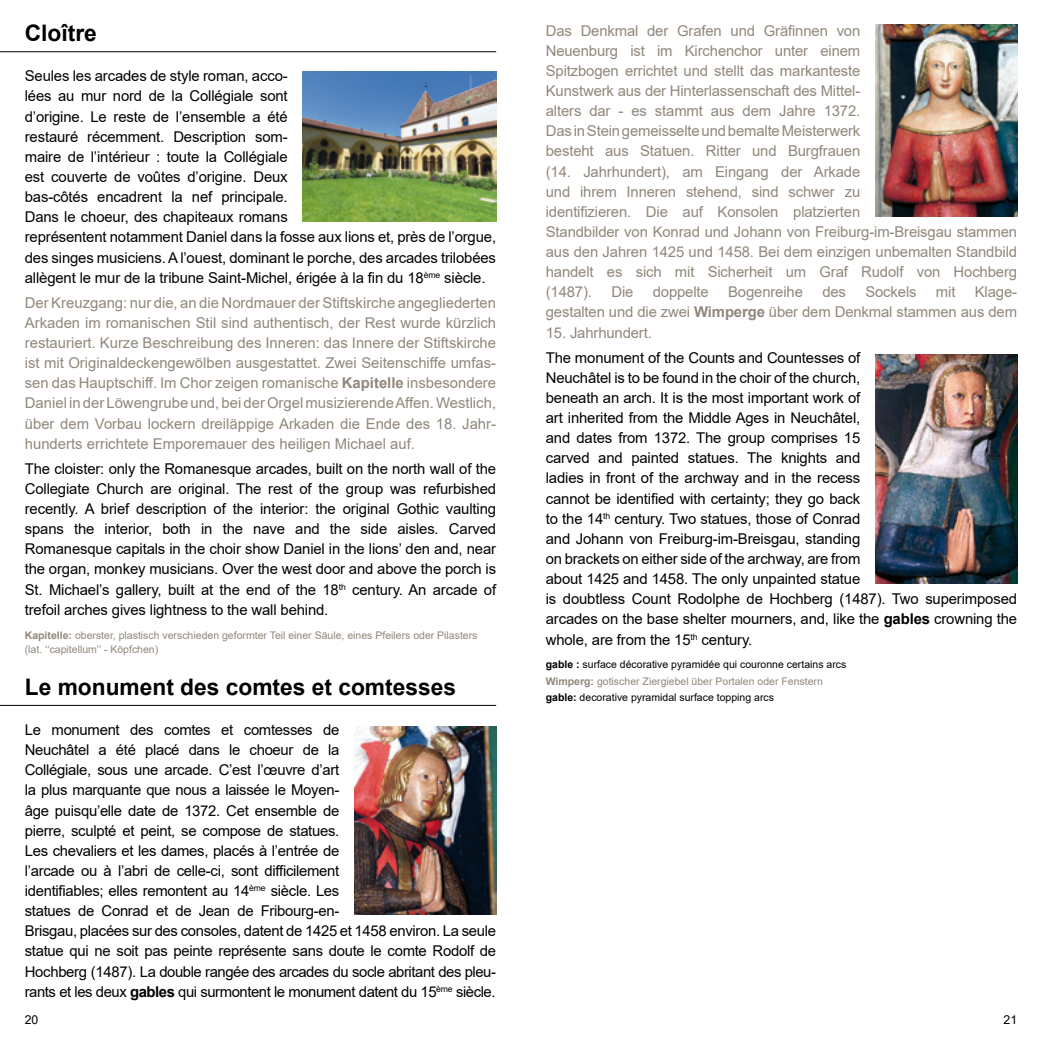
<style>
.page{position:relative;width:1042px;height:1042px;background:#fff}
.page>*{position:absolute;margin:0;border:0;box-sizing:border-box;transform-origin:0 0}
.t1{font:700 22.75px "Arial";color:#000}
.t2{font:14.88px/20.1px "Arial";letter-spacing:-.01em;color:#000}
.t3{font:14.88px/20.1px "Arial";letter-spacing:-.01em;color:#91877b;text-align:justify}
.t4{font:12.25px "Arial";color:#000}
.t5{font:10.5px/16.4px "Arial";color:#000}
.t6{font:10.5px/14px "Arial";color:#91877b}
.s1{font-weight:700}
.s2{font-weight:700;color:#91877b}
.s3{color:#91877b}
</style>
<div class="page">
<hr style="left:0;top:51px;width:496px;height:1px;background:#000">
<hr style="left:0;top:705px;width:496px;height:1px;background:#000">
<img style="left:354px;top:727px;width:142px;height:187px">
<img style="left:875px;top:354px;width:142px;height:229px">
<img style="left:875px;top:25px;width:142px;height:191px">
<img style="left:303px;top:72px;width:193px;height:149px">
<h1 class="t1" style="left:25px;top:17px;width:74px">Cloître</h1>
<p class="t2" style="left:25px;top:66px;width:473px">Seules les arcades de style roman, acco-<br>lées au mur nord de la Collégiale sont<br>d’origine. Le reste de l’ensemble a été<br>restauré récemment. Description som-<br>maire de l’intérieur : toute la Collégiale<br>est couverte de voûtes d’origine. Deux<br>bas-côtés encadrent la nef principale.<br>Dans le choeur, des chapiteaux romans<br>représentent notamment Daniel dans la fosse aux lions et, près de l’orgue, des singes musiciens. A l’ouest, dominant le porche, des arcades trilobées allègent le mur de la tribune Saint-Michel, érigée à la fin du 18<sup>ème</sup> siècle.</p>
<p class="t3" style="left:25px;top:292px;width:473px">Der Kreuzgang: nur die, an die Nordmauer der Stiftskirche angegliederten Arkaden im romanischen Stil sind authentisch, der Rest wurde kürzlich restauriert. Kurze Beschreibung des Inneren: das Innere der Stiftskirche ist mit Originaldeckengewölben ausgestattet. Zwei Seitenschiffe umfas&shy;sen das Hauptschiff. Im Chor zeigen romanische <span class="s1">Kapitelle</span> insbesondere Daniel in der Löwengrube und, bei der Orgel musizierende Affen. Westlich, über dem Vorbau lockern dreiläppige Arkaden die Ende des 18. Jahr&shy;hunderts errichtete Emporemauer des heiligen Michael auf.</p>
<p class="t2" style="left:25px;top:458px;width:473px;text-align:justify">The cloister: only the Romanesque arcades, built on the north wall of the Collegiate Church are original. The rest of the group was refurbished recently. A brief description of the interior: the original Gothic vaulting spans the interior, both in the nave and the side aisles. Carved Romanesque capitals in the choir show Daniel in the lions’ den and, near the organ, monkey musicians. Over the west door and above the porch is St. Michael’s gallery, built at the end of the 18<sup>th</sup> century. An arcade of trefoil arches gives lightness to the wall behind.</p>
<p class="t6" style="left:25px;top:628px;width:454px"><span class="s1">Kapitelle:</span> oberster, plastisch verschieden geformter Teil einer Säule, eines Pfeilers oder Pilasters (lat. ‘‘capitellum’’ - Köpfchen)</p>
<h1 class="t1" style="left:25px;top:671px;width:433px">Le monument des comtes et comtesses</h1>
<p class="t2" style="left:25px;top:719px;width:473px">Le monument des comtes et comtesses de<br>Neuchâtel a été placé dans le choeur de la<br>Collégiale, sous une arcade. C’est l’œuvre d’art<br>la plus marquante que nous a laissée le Moyen-<br>âge puisqu’elle date de 1372. Cet ensemble de<br>pierre, sculpté et peint, se compose de statues.<br>Les chevaliers et les dames, placés à l’entrée de<br>l’arcade ou à l’abri de celle-ci, sont difficilement<br>identifiables; elles remontent au 14<sup>ème</sup> siècle. Les<br>statues de Conrad et de Jean de Fribourg-en-<br>Brisgau, placées sur des consoles, datent de 1425 et 1458 environ. La seule statue qui ne soit pas peinte représente sans doute le comte Rodolf de Hochberg (1487). La double rangée des arcades du socle abritant des pleu&shy;rants et les deux <span class="s1">gables</span> qui surmontent le monument datent du 15<sup>ème</sup> siècle.</p>
<p class="t3" style="left:546px;top:20px;width:473px;text-align:left">Das Denkmal der Grafen und Gräfinnen von<br>Neuenburg ist im Kirchenchor unter einem<br>Spitzbogen errichtet und stellt das markanteste<br>Kunstwerk aus der Hinterlassenschaft des Mittel-<br>alters dar - es stammt aus dem Jahre 1372.<br>Das in Stein gemeisselte und bemalte Meisterwerk<br>besteht aus Statuen. Ritter und Burgfrauen<br>(14. Jahrhundert), am Eingang der Arkade<br>und ihrem Inneren stehend, sind schwer zu<br>identifizieren. Die auf Konsolen platzierten<br>Standbilder von Konrad und Johann von Freiburg-im-Breisgau stammen aus den Jahren 1425 und 1458. Bei dem einzigen unbemalten Standbild handelt es sich mit Sicherheit um Graf Rudolf von Hochberg (1487).</p>
<p class="t3" style="left:611px;top:282px;width:24px">Die</p>
<p class="t3" style="left:653px;top:282px;width:58px">doppelte</p>
<p class="t3" style="left:728px;top:282px;width:76px">Bogenreihe</p>
<p class="t3" style="left:822px;top:282px;width:25px">des</p>
<p class="t3" style="left:865px;top:282px;width:53px">Sockels</p>
<p class="t3" style="left:936px;top:282px;width:21px">mit</p>
<p class="t3" style="left:546px;top:282px;width:473px;text-align:right">Klage-<br>gestalten und die zwei <span class="s1">Wimperge</span> über dem Denkmal stammen aus dem</p>
<p class="t3" style="left:546px;top:322px;width:108px">15. Jahrhundert.</p>
<p class="t2" style="left:546px;top:347px;width:473px">The monument of the Counts and Countesses of<br>Neuchâtel is to be found in the choir of the church,<br>beneath an arch. It is the most important work of<br>art inherited from the Middle Ages in Neuchâtel,<br>and dates from 1372. The group comprises 15<br>carved and painted statues. The knights and<br>ladies in front of the archway and in the recess<br>cannot be identified with certainty; they go back<br>to the 14<sup>th</sup> century. Two statues, those of Conrad<br>and Johann von Freiburg-im-Breisgau, standing<br>on brackets on either side of the archway, are from<br>about 1425 and 1458. The only unpainted statue<br>is doubtless Count Rodolphe de Hochberg (1487). Two superimposed arcades on the base shelter mourners, and, like the <span class="s1">gables</span> crowning the whole, are from the 15<sup>th</sup> century.</p>
<p class="t5" style="left:546px;top:656px;width:302px"><span class="s1">gable :</span> surface décorative pyramidée qui couronne certains arcs<br><span class="s2">Wimperg:</span> <span class="s3">gotischer Ziergiebel über Portalen oder Fenstern </span><span class="s1">gable:</span> decorative pyramidal surface topping arcs</p>
<p class="t4" style="left:25px;top:1011px;width:15px">20</p>
<p class="t4" style="left:1003px;top:1011px;width:15px">21</p>
</div>
